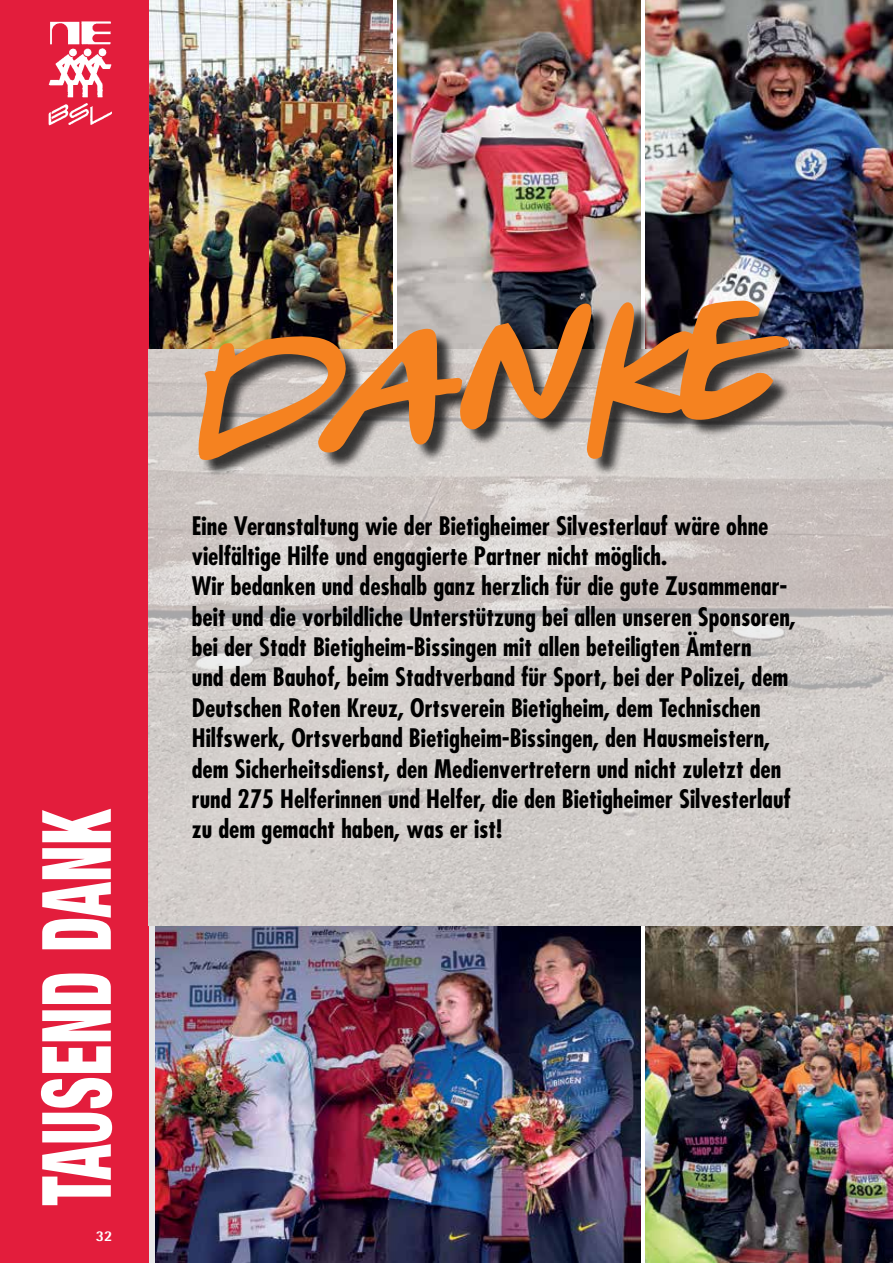
<style>
.page{position:relative;width:893px;height:1263px;background:#fff}
.page>*{position:absolute;margin:0;border:0;box-sizing:border-box;transform-origin:0 0}
.t1{font:900 condensed 96px "Helvetica Neue";letter-spacing:.015em;color:#fff;scale:.64 1}
.t2{font:700 condensed 24.9px/30.3px "Futura";color:#000}
.t3{font:800 15px "Rotis Semi Sans";color:#fff}
</style>
<div class="page">
<img style="left:645px;top:0;width:247px;height:349px">
<img style="left:149px;top:0;width:244px;height:349px">
<img style="left:397px;top:0;width:244px;height:300px">
<img style="left:645px;top:926px;width:247px;height:337px">
<img style="left:156px;top:926px;width:485px;height:337px">
<div style="left:0;top:0;width:149px;height:1263px;background:#e31d3c"></div>
<img style="left:48px;top:21px;width:64px;height:105px">
<img style="left:149px;top:349px;width:744px;height:577px">
<div style="left:201px;top:303px;width:606px;height:175px;background:#000;opacity:.75"></div>
<img style="left:198px;top:300px;width:591px;height:160px">
<h1 class="t1" style="left:17px;top:1205px;width:621px;rotate:-90deg">TAUSEND DANK</h1>
<p class="t3" style="left:96px;top:1226px;width:18px">32</p>
<p class="t2" style="left:192px;top:510px;width:606px">Eine Veranstaltung wie der Bietigheimer Silvesterlauf wäre ohne vielfältige Hilfe und engagierte Partner nicht möglich.<br>Wir bedanken und deshalb ganz herzlich für die gute Zusammenar&shy;beit und die vorbildliche Unterstützung bei allen unseren Sponsoren, bei der Stadt Bietigheim-Bissingen mit allen beteiligten Ämtern<br>und dem Bauhof, beim Stadtverband für Sport, bei der Polizei, dem Deutschen Roten Kreuz, Ortsverein Bietigheim, dem Technischen Hilfswerk, Ortsverband Bietigheim-Bissingen, den Hausmeistern, dem Sicherheitsdienst, den Medienvertretern und nicht zuletzt den rund 275 Helferinnen und Helfer, die den Bietigheimer Silvesterlauf zu dem gemacht haben, was er ist!</p>
</div>
